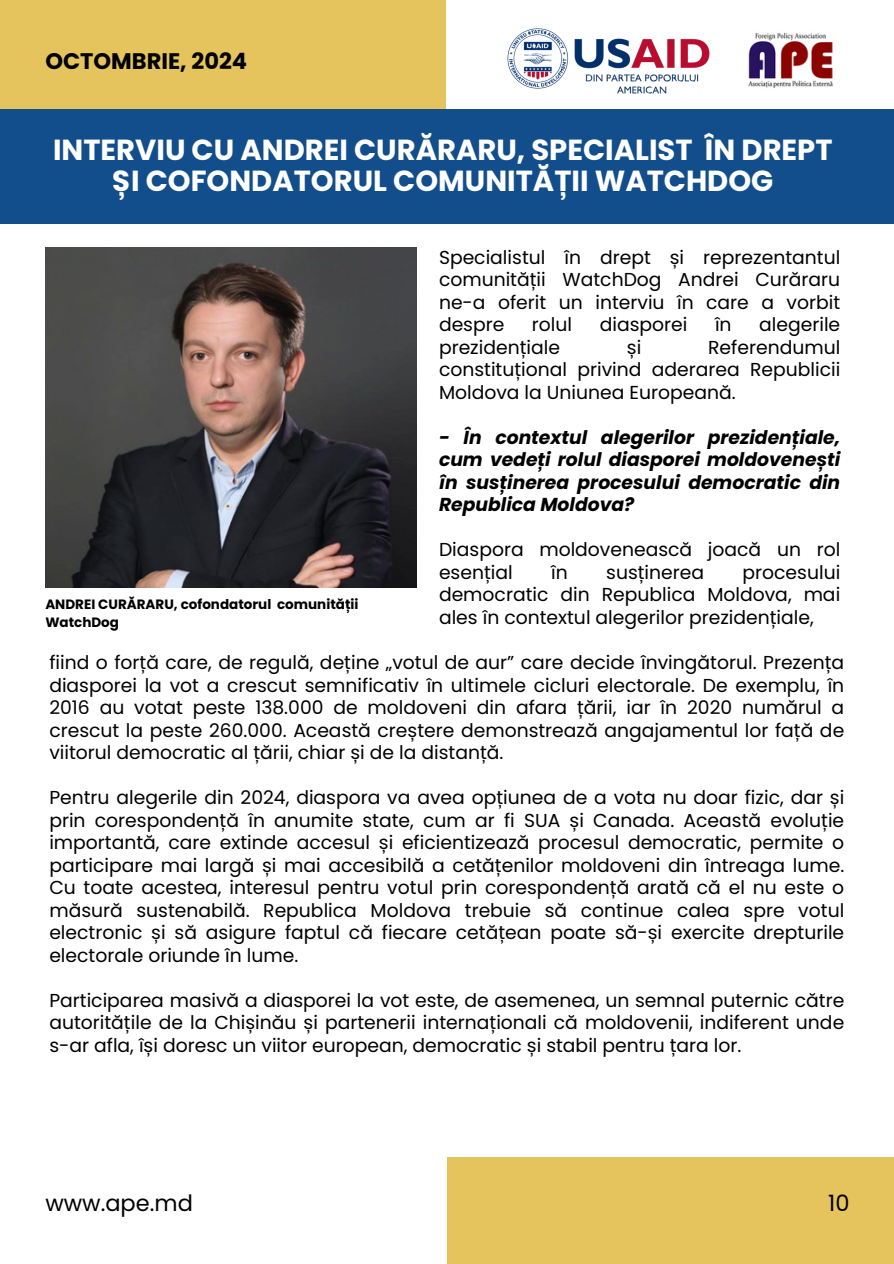
<style>
.page{position:relative;width:894px;height:1264px;background:#fff}
.page>*{position:absolute;margin:0;border:0;box-sizing:border-box;transform-origin:0 0}
.t1{font:700 28.95px/31.5px "Poppins";color:#fff;text-align:center}
.t2{font:700 22.5px "Poppins";color:#000}
.t3{font:22.5px "Poppins";color:#000}
.t4{font:18.75px/22.5px "Poppins";color:#000;text-align:justify}
.t5{font:italic 700 18.75px/22.5px "Poppins";color:#000;text-align:justify}
.t6{font:700 13.5px/18px "Poppins";color:#000}
</style>
<div class="page">
<div style="left:0;top:0;width:446px;height:109px;background:#e5c35d"></div>
<img style="left:748px;top:32px;width:85px;height:56px">
<img style="left:507px;top:28px;width:203px;height:66px">
<div style="left:446px;top:1157px;width:447px;height:106px;background:#e5c35d"></div>
<div style="left:0;top:109px;width:893px;height:114px;background:#124e8b"></div>
<img style="left:45px;top:247px;width:372px;height:340px">
<p class="t2" style="left:45px;top:45px;width:203px">OCTOMBRIE, 2024</p>
<h5 class="t1" style="left:53px;top:134px;width:780px">INTERVIU CU ANDREI CURĂRARU, SPECIALIST ÎN DREPT<br>ȘI COFONDATORUL COMUNITĂȚII WATCHDOG</h5>
<h5 class="t4" style="left:439px;top:246px;width:402px">Specialistul în drept și reprezentantul comunității WatchDog Andrei Curăraru ne-a oferit un interviu în care a vorbit despre</h5>
<h5 class="t4" style="left:532px;top:313px;width:42px">rolul</h5>
<h5 class="t4" style="left:599px;top:313px;width:89px">diasporei</h5>
<h5 class="t4" style="left:714px;top:313px;width:18px">în</h5>
<h5 class="t4" style="left:759px;top:313px;width:83px">alegerile</h5>
<h5 class="t4" style="left:439px;top:336px;width:123px">prezidențiale</h5>
<h5 class="t4" style="left:626px;top:336px;width:16px">și</h5>
<h5 class="t4" style="left:439px;top:336px;width:402px;text-indent:269px">Referendumul constituțional privind aderarea Republicii Moldova la Uniunea Europeană.</h5>
<h5 class="t5" style="left:439px;top:426px;width:402px">- În contextul alegerilor prezidențiale, cum vedeți rolul diasporei moldovenești în susținerea procesului democratic din Republica Moldova?</h5>
<h5 class="t4" style="left:439px;top:538px;width:402px">Diaspora moldovenească joacă un rol esențial</h5>
<h5 class="t4" style="left:439px;top:561px;width:402px;text-indent:303px">procesului democratic din Republica Moldova, mai ales în contextul alegerilor prezidențiale,</h5>
<h5 class="t4" style="left:49px;top:651px;width:796px">fiind o forță care, de regulă, deține „votul de aur” care decide învingătorul. Prezența diasporei la vot a crescut semnificativ în ultimele cicluri electorale. De exemplu, în 2016 au votat peste 138.000 de moldoveni din afara țării, iar în 2020 numărul a crescut la peste 260.000. Această creștere demonstrează angajamentul lor față de viitorul democratic al țării, chiar și de la distanță.</h5>
<h3 class="t4" style="left:49px;top:786px;width:796px">Pentru alegerile din 2024, diaspora va avea opțiunea de a vota nu doar fizic, dar și prin corespondență în anumite state, cum ar fi SUA și Canada. Această evoluție importantă, care extinde accesul și eficientizează procesul democratic, permite o participare mai largă și mai accesibilă a cetățenilor moldoveni din întreaga lume.<br>Cu toate acestea, interesul pentru votul prin corespondență arată că el nu este o măsură sustenabilă. Republica Moldova trebuie să continue calea spre votul electronic și să asigure faptul că fiecare cetățean poate să-și exercite drepturile electorale oriunde în lume.</h3>
<p class="t4" style="left:49px;top:988px;width:796px">Participarea masivă a diasporei la vot este, de asemenea, un semnal puternic către autoritățile de la Chișinău și partenerii internaționali că moldovenii, indiferent unde s-ar afla, își doresc un viitor european, democratic și stabil pentru țara lor.</p>
<h5 class="t4" style="left:551px;top:561px;width:18px">în</h5>
<h5 class="t4" style="left:606px;top:561px;width:99px">susținerea</h5>
<h4 class="t6" style="left:45px;top:595px;width:314px">ANDREI CURĂRARU, cofondatorul comunității<br>WatchDog</h4>
<h1 class="t3" style="left:45px;top:1187px;width:149px">www.ape.md</h1>
<p class="t3" style="left:828px;top:1187px;width:23px">10</p>
</div>
